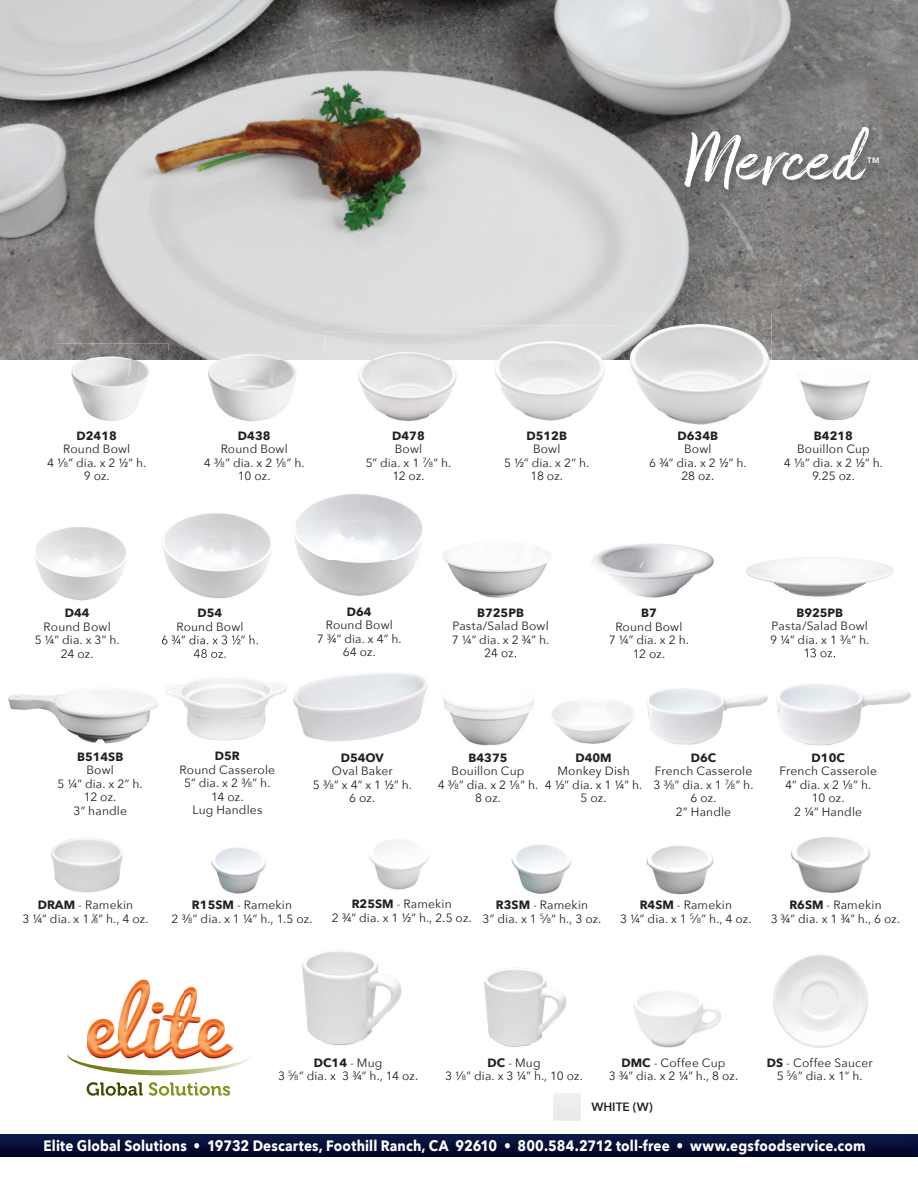
<style>
.page{position:relative;width:918px;height:1188px;background:#fff}
.page>*{position:absolute;margin:0;border:0;box-sizing:border-box;transform-origin:0 0}
.t1{font:72px "Amithen";color:#fff}
.t2{font:700 15px "Avenir Next";letter-spacing:.01em;color:#fff;scale:.9 1}
.t3{font:500 13.5px "Avenir";color:#fff}
.t4{font:12px/13.5px "Avenir Next";letter-spacing:.01em;color:#231f20;text-align:center}
.t5{font:700 12px "Avenir Next";color:#231f20}
.t6{font:600 12px "Avenir Next";color:#231f20}
.s1{font-size:7.5px}
.s2{font-weight:700}
</style>
<div class="page">
<img style="left:0;top:0;width:147px;height:129px">
<img style="left:147px;top:0;width:165px;height:129px">
<img style="left:0;top:89px;width:55px;height:271px">
<img style="left:312px;top:0;width:165px;height:117px">
<img style="left:477px;top:0;width:140px;height:200px">
<img style="left:587px;top:0;width:166px;height:148px">
<img style="left:753px;top:0;width:119px;height:351px">
<img style="left:14px;top:129px;width:159px;height:190px">
<img style="left:173px;top:96px;width:191px;height:158px">
<img style="left:808px;top:0;width:110px;height:263px">
<img style="left:342px;top:117px;width:191px;height:157px">
<img style="left:617px;top:115px;width:192px;height:158px">
<img style="left:46px;top:254px;width:329px;height:106px">
<img style="left:522px;top:200px;width:129px;height:125px">
<img style="left:168px;top:274px;width:376px;height:77px">
<img style="left:649px;top:273px;width:170px;height:52px">
<img style="left:861px;top:251px;width:57px;height:64px">
<img style="left:772px;top:325px;width:52px;height:35px">
<img style="left:872px;top:305px;width:46px;height:55px">
<img style="left:0;top:1134px;width:918px;height:22px">
<img style="left:0;top:1144px;width:918px;height:1px">
<img style="left:87px;top:979px;width:146px;height:75px">
<svg style="left:87px;top:1082px;width:56px;height:14px"></svg>
<svg style="left:149px;top:1082px;width:81px;height:14px"></svg>
<svg style="left:67px;top:1054px;width:185px;height:21px"></svg>
<img style="left:683px;top:125px;width:195px;height:74px">
<img style="left:324px;top:332px;width:153px;height:89px">
<img style="left:477px;top:325px;width:144px;height:96px">
<img style="left:621px;top:313px;width:151px;height:112px">
<img style="left:208px;top:360px;width:126px;height:62px">
<img style="left:168px;top:351px;width:156px;height:9px">
<svg style="left:324px;top:351px;width:10px;height:9px"></svg>
<img style="left:57px;top:343px;width:111px;height:78px">
<svg style="left:166px;top:351px;width:2px;height:9px"></svg>
<img style="left:443px;top:549px;width:108px;height:38px">
<img style="left:465px;top:587px;width:64px;height:11px">
<img style="left:776px;top:351px;width:114px;height:70px">
<img style="left:35px;top:527px;width:91px;height:74px">
<img style="left:163px;top:513px;width:109px;height:86px">
<img style="left:296px;top:494px;width:120px;height:27px">
<img style="left:293px;top:521px;width:123px;height:75px">
<img style="left:416px;top:514px;width:7px;height:47px">
<img style="left:746px;top:557px;width:148px;height:40px">
<img style="left:8px;top:690px;width:139px;height:54px">
<img style="left:592px;top:543px;width:122px;height:55px">
<img style="left:297px;top:673px;width:131px;height:69px">
<img style="left:247px;top:679px;width:50px;height:59px">
<img style="left:162px;top:638px;width:96px;height:7px">
<img style="left:194px;top:649px;width:32px;height:9px">
<img style="left:147px;top:680px;width:52px;height:57px">
<svg style="left:554px;top:1094px;width:27px;height:27px"></svg>
<img style="left:51px;top:837px;width:72px;height:56px">
<img style="left:368px;top:839px;width:61px;height:51px">
<img style="left:552px;top:688px;width:216px;height:57px">
<img style="left:211px;top:847px;width:56px;height:47px">
<img style="left:646px;top:846px;width:68px;height:49px">
<img style="left:511px;top:845px;width:61px;height:49px">
<img style="left:791px;top:837px;width:79px;height:56px">
<img style="left:443px;top:656px;width:91px;height:90px">
<img style="left:485px;top:653px;width:31px;height:4px">
<img style="left:776px;top:657px;width:135px;height:89px">
<img style="left:807px;top:654px;width:28px;height:3px">
<img style="left:641px;top:688px;width:8px;height:57px">
<img style="left:484px;top:968px;width:83px;height:79px">
<img style="left:302px;top:949px;width:100px;height:97px">
<img style="left:634px;top:991px;width:87px;height:57px">
<img style="left:773px;top:955px;width:95px;height:93px">
<h1 class="t1" style="left:685px;top:117px;width:180px">Merced</h1>
<p class="t3" style="left:867px;top:150px;width:15px">™</p>
<p class="t5" style="left:77px;top:425px;width:42px">D2418</p>
<p class="t4" style="left:47px;top:442px;width:100px">Round Bowl<br>4 ¹⁄<span class="s1">8</span>” dia. x 2 ½” h.<br>9 oz.</p>
<p class="t5" style="left:238px;top:425px;width:34px">D438</p>
<p class="t4" style="left:204px;top:442px;width:102px">Round Bowl<br>4 ³⁄<span class="s1">8</span>” dia. x 2 ¹⁄<span class="s1">8</span>” h.<br>10 oz.</p>
<p class="t5" style="left:392px;top:425px;width:34px">D478</p>
<p class="t4" style="left:366px;top:442px;width:87px">Bowl<br>5” dia. x 1 <sup>7</sup>⁄<span class="s1">8</span>” h.<br>12 oz.</p>
<p class="t5" style="left:527px;top:425px;width:42px">D512B</p>
<p class="t4" style="left:504px;top:442px;width:87px">Bowl<br>5 ½” dia. x 2” h.<br>18 oz.</p>
<p class="t5" style="left:678px;top:425px;width:42px">D634B</p>
<p class="t4" style="left:649px;top:442px;width:99px">Bowl<br>6 ¾” dia. x 2 ½” h.<br>28 oz.</p>
<p class="t5" style="left:814px;top:425px;width:40px">B4218</p>
<p class="t4" style="left:784px;top:442px;width:100px">Bouillon Cup<br>4 ¹⁄<span class="s1">8</span>” dia. x 2 ½” h.<br>9.25 oz.</p>
<p class="t5" style="left:65px;top:603px;width:26px">D44</p>
<p class="t4" style="left:35px;top:619px;width:86px">Round Bowl<br>5 ¼” dia. x 3” h.<br>24 oz.</p>
<p class="t5" style="left:198px;top:603px;width:26px">D54</p>
<p class="t4" style="left:161px;top:619px;width:99px">Round Bowl<br>6 ¾” dia. x 3 ½” h.</p>
<p class="t5" style="left:77px;top:746px;width:48px">B514SB</p>
<p class="t4" style="left:58px;top:763px;width:87px">Bowl<br>5 ¼” dia. x 2” h.<br>12 oz.<br>3” handle</p>
<p class="t5" style="left:215px;top:746px;width:26px">D5R</p>
<p class="t4" style="left:180px;top:762px;width:97px">Round Casserole<br>5” dia. x 2 ³⁄<span class="s1">8</span>” h.<br>14 oz.<br>Lug Handles</p>
<p class="t5" style="left:347px;top:601px;width:26px">D64</p>
<p class="t4" style="left:317px;top:618px;width:86px">Round Bowl<br>7 ¾” dia. x 4” h.<br>64 oz.</p>
<p class="t5" style="left:477px;top:602px;width:48px">B725PB</p>
<p class="t4" style="left:452px;top:619px;width:99px">Pasta/Salad Bowl<br>7 ¼” dia. x 2 ¾” h.<br>24 oz.</p>
<p class="t5" style="left:641px;top:603px;width:17px">B7</p>
<p class="t4" style="left:609px;top:619px;width:82px">Round Bowl<br>7 ¼” dia. x 2 h.<br>12 oz.</p>
<p class="t5" style="left:796px;top:602px;width:48px">B925PB</p>
<p class="t4" style="left:770px;top:619px;width:101px">Pasta/Salad Bowl<br>9 ¼” dia. x 1 ³⁄<span class="s1">8</span>” h.<br>13 oz.</p>
<p class="t5" style="left:341px;top:747px;width:45px">D54OV</p>
<p class="t4" style="left:313px;top:764px;width:101px">Oval Baker<br>5 ³⁄<span class="s1">8</span>” x 4” x 1 ½” h.<br>6 oz.</p>
<p class="t5" style="left:575px;top:747px;width:38px">D40M</p>
<p class="t4" style="left:545px;top:764px;width:99px">Monkey Dish<br>4 ½” dia. x 1 ¼” h.<br>5 oz.</p>
<p class="t5" style="left:469px;top:747px;width:40px">B4375</p>
<p class="t4" style="left:438px;top:764px;width:102px">Bouillon Cup<br>4 ³⁄<span class="s1">8</span>” dia. x 2 ¹⁄<span class="s1">8</span>” h.<br>8 oz.</p>
<p class="t5" style="left:691px;top:747px;width:27px">D6C</p>
<p class="t4" style="left:653px;top:764px;width:102px">French Casserole<br>3 ³⁄<span class="s1">8</span>” dia. x 1 <sup>7</sup>⁄<span class="s1">8</span>” h.<br>6 oz.<br>2” Handle</p>
<p class="t5" style="left:812px;top:747px;width:35px">D10C</p>
<p class="t4" style="left:779px;top:764px;width:99px">French Casserole<br>4” dia. x 2 ¹⁄<span class="s1">8</span>” h.<br>10 oz.<br>2 ¼” Handle</p>
<p class="t4" style="left:23px;top:898px;width:127px"><span class="s2">DRAM</span> - Ramekin<br>3 ¼” dia. x 1 <sup>³</sup><span class="s1">8</span>⁄ ” h., 4 oz.</p>
<p class="t4" style="left:332px;top:897px;width:141px"><span class="s2">R25SM</span> - Ramekin<br>2 ¾” dia. x 1 ½” h., 2.5 oz.</p>
<p class="t4" style="left:171px;top:898px;width:143px"><span class="s2">R15SM</span> - Ramekin<br>2 ³⁄<span class="s1">8</span>” dia. x 1 ¼” h., 1.5 oz.</p>
<p class="t4" style="left:620px;top:898px;width:133px"><span class="s2">R4SM</span> - Ramekin<br>3 ¼” dia. x 1 <sup>5</sup>⁄<span class="s1">8</span>” h., 4 oz.</p>
<p class="t4" style="left:483px;top:898px;width:120px"><span class="s2">R3SM</span> - Ramekin<br>3” dia. x 1 <sup>5</sup>⁄<span class="s1">8</span>” h., 3 oz.</p>
<p class="t4" style="left:771px;top:898px;width:131px"><span class="s2">R6SM</span> - Ramekin<br>3 ¾” dia. x 1 ¾” h., 6 oz.</p>
<p class="t4" style="left:278px;top:1055px;width:141px"><span class="s2">DC14</span> - Mug<br>3 <sup>5</sup>⁄<span class="s1">8</span>” dia. x 3 ¾” h., 14 oz.</p>
<p class="t4" style="left:609px;top:1055px;width:131px"><span class="s2">DMC</span> - Coffee Cup<br>3 ¾” dia. x 2 ¼” h., 8 oz.</p>
<p class="t4" style="left:767px;top:1055px;width:107px"><span class="s2">DS</span> - Coffee Saucer<br>5 <sup>5</sup>⁄<span class="s1">8</span>” dia. x 1” h.</p>
<p class="t4" style="left:445px;top:1055px;width:139px"><span class="s2">DC</span> - Mug<br>3 ¹⁄<span class="s1">8</span>” dia. x 3 ¼” h., 10 oz.</p>
<p class="t6" style="left:591px;top:1096px;width:63px">WHITE (W)</p>
<p class="t2" style="left:43px;top:1133px;width:915px">Elite Global Solutions • 19732 Descartes, Foothill Ranch, CA 92610 • 800.584.2712 toll-free • www.egsfoodservice.com</p>
</div>
